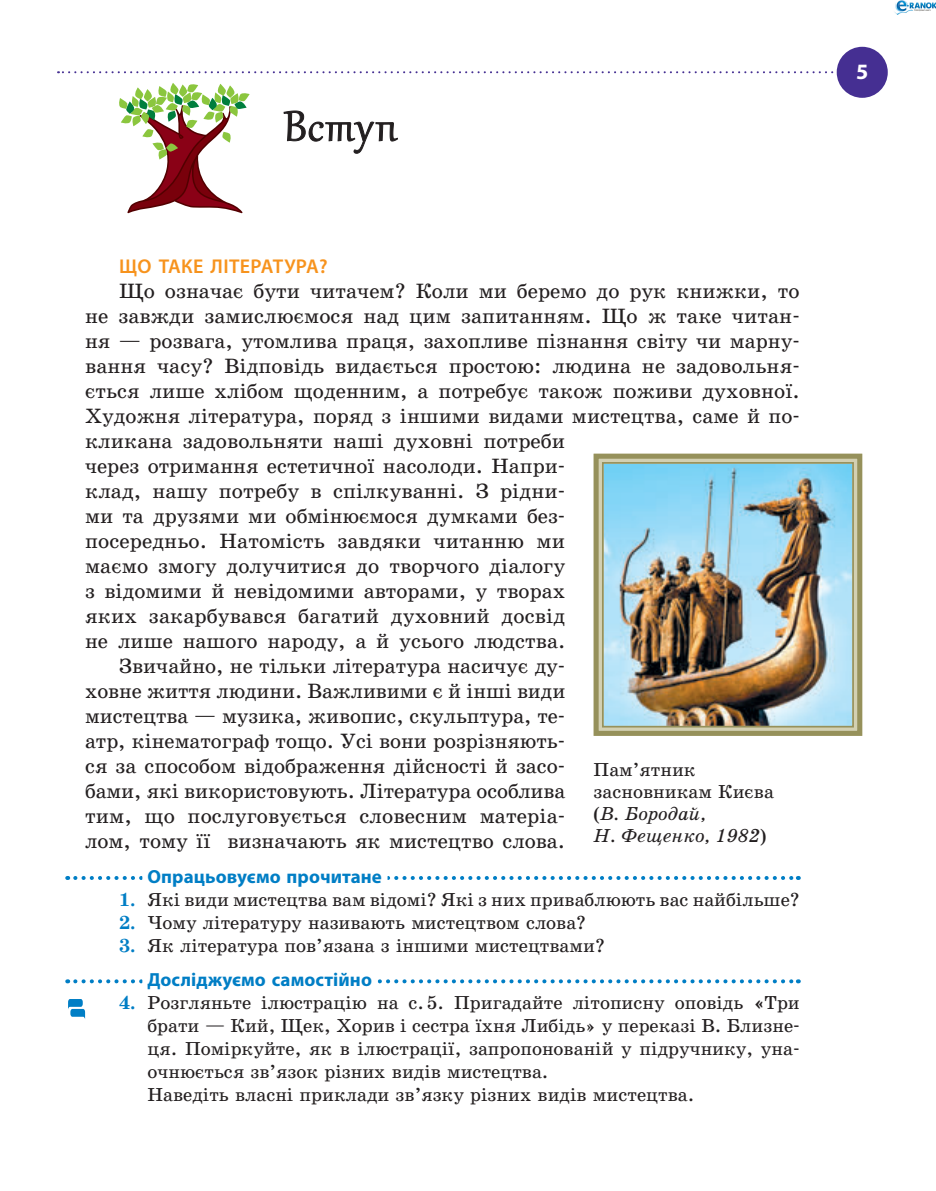
<style>
.page{position:relative;width:936px;height:1191px;background:#fff}
.page>*{position:absolute;margin:0;border:0;box-sizing:border-box;transform-origin:0 0}
._2_уровень_Автор-тем{font:52px "Gabriola";letter-spacing:.035em;color:#231f20}
.t1{font:700 22px "Myriad Pro";color:#fff}
.Статья_текст{font:21px/25px "School Book C";color:#231f20}
.Статья_подзаголовок{font:600 20px "Myriad Pro";letter-spacing:.02em;color:#f7931d}
.Список-автонум-1{font:19px/23px "School Book C";color:#231f20;text-align:justify}
.Подрисуночная-лево{font:19px/22px "School Book C";color:#231f20}
.Задания_текст{font:19px "School Book C";color:#231f20}
.Рубрика-задания_назв{font:700 19px "Myriad Pro";letter-spacing:.005em;color:#007ec5}
.s1{font-weight:700;color:#007ec5}
.s2{font-weight:700}
.s3{font-style:italic}
</style>
<div class="page">
<svg style="left:58px;top:71px;width:776px;height:2px"></svg>
<div style="left:836px;top:47px;width:51px;height:51px;background:#452f92;border-radius:50%"></div>
<img style="left:593px;top:453px;width:270px;height:283px">
<div style="left:602px;top:462px;width:251px;height:265px;border:2px solid #96915b"></div>
<svg style="left:75px;top:876px;width:723px;height:4px"></svg>
<div style="left:142px;top:860px;width:245px;height:28px;background:#fff"></div>
<svg style="left:75px;top:979px;width:723px;height:4px"></svg>
<div style="left:142px;top:963px;width:235px;height:28px;background:#fff"></div>
<svg style="left:283px;top:110px;width:115px;height:44px"></svg>
<svg style="left:119px;top:83px;width:130px;height:130px"></svg>
<svg style="left:68px;top:999px;width:17px;height:20px"></svg>
<img style="left:894px;top:0;width:41px;height:14px">
<p class="_2_уровень_Автор-тем" style="left:283px;top:92px;width:115px">Вступ</p>
<p class="Статья_подзаголовок" style="left:119px;top:255px;width:210px">ЩО ТАКЕ ЛІТЕРАТУРА?</p>
<p class="Статья_текст" style="left:85px;top:279px;width:716px;text-indent:34px">Що означає бути читачем? Коли ми беремо до рук книжки, то не завжди замислюємося над цим запитанням. Що ж таке читан&shy;ня — розвага, утомлива праця, захопливе пізнання світу чи марну&shy;вання часу? Відповідь видається простою: людина не задовольня&shy;ється лише хлібом щоденним, а потребує також поживи духовної.<br>Художня література, поряд з іншими видами мистецтва, саме й по&shy;кликана задовольняти наші духовні потреби<br>через отримання естетичної насолоди. Напри-<br>клад, нашу потребу в спілкуванні. З рідни-<br>ми та друзями ми обмінюємося думками без-<br>посередньо. Натомість завдяки читанню ми<br>маємо змогу долучитися до творчого діалогу<br>з відомими й невідомими авторами, у творах<br>яких закарбувався багатий духовний досвід<br>не лише нашого народу, а й усього людства.</p>
<p class="Статья_текст" style="left:85px;top:654px;width:481px;text-align:justify;text-indent:34px">Звичайно, не тільки література насичує ду&shy;ховне життя людини. Важливими є й інші види мистецтва — музика, живопис, скульптура, те&shy;атр, кінематограф тощо. Усі вони розрізняють&shy;ся за способом відображення дійсності й засо&shy;бами, які використовують. Література особлива тим, що послуговується словесним матеріа&shy;лом, тому її визначають як мистецтво слова.</p>
<p class="Рубрика-задания_назв" style="left:147px;top:865px;width:236px">Опрацьовуємо прочитане</p>
<p class="Список-автонум-1" style="left:119px;top:888px;width:682px"><span class="s1">1.</span> Які види мистецтва вам відомі? Які з них приваблюють вас найбільше?</p>
<p class="Список-автонум-1" style="left:119px;top:911px;width:468px"><span class="s1">2.</span> Чому літературу називають мистецтвом слова?</p>
<p class="Список-автонум-1" style="left:119px;top:934px;width:487px"><span class="s1">3.</span> Як література пов’язана з іншими мистецтвами?</p>
<p class="Рубрика-задания_назв" style="left:147px;top:969px;width:226px">Досліджуємо самостійно</p>
<p class="Список-автонум-1" style="left:147px;top:991px;width:653px;text-indent:-28px"><span class="s1">4.</span> Розгляньте ілюстрацію на с.5. Пригадайте літописну оповідь <span class="s2">«</span>Три брати — Кий, Щек, Хорив і сестра їхня Либідь» у переказі В. Близне&shy;ця. Поміркуйте, як в ілюстрації, запропонованій у підручнику, уна&shy;очнюється зв’язок різних видів мистецтва.</p>
<p class="Задания_текст" style="left:147px;top:1084px;width:548px">Наведіть власні приклади зв’язку різних видів мистецтва.</p>
<p class="Подрисуночная-лево" style="left:593px;top:759px;width:182px">Пам’ятник засновникам Києва (<span class="s3">В. Бородай,<br>Н. Фещенко, 1982</span>)</p>
<p class="t1" style="left:856px;top:59px;width:14px">5</p>
</div>
